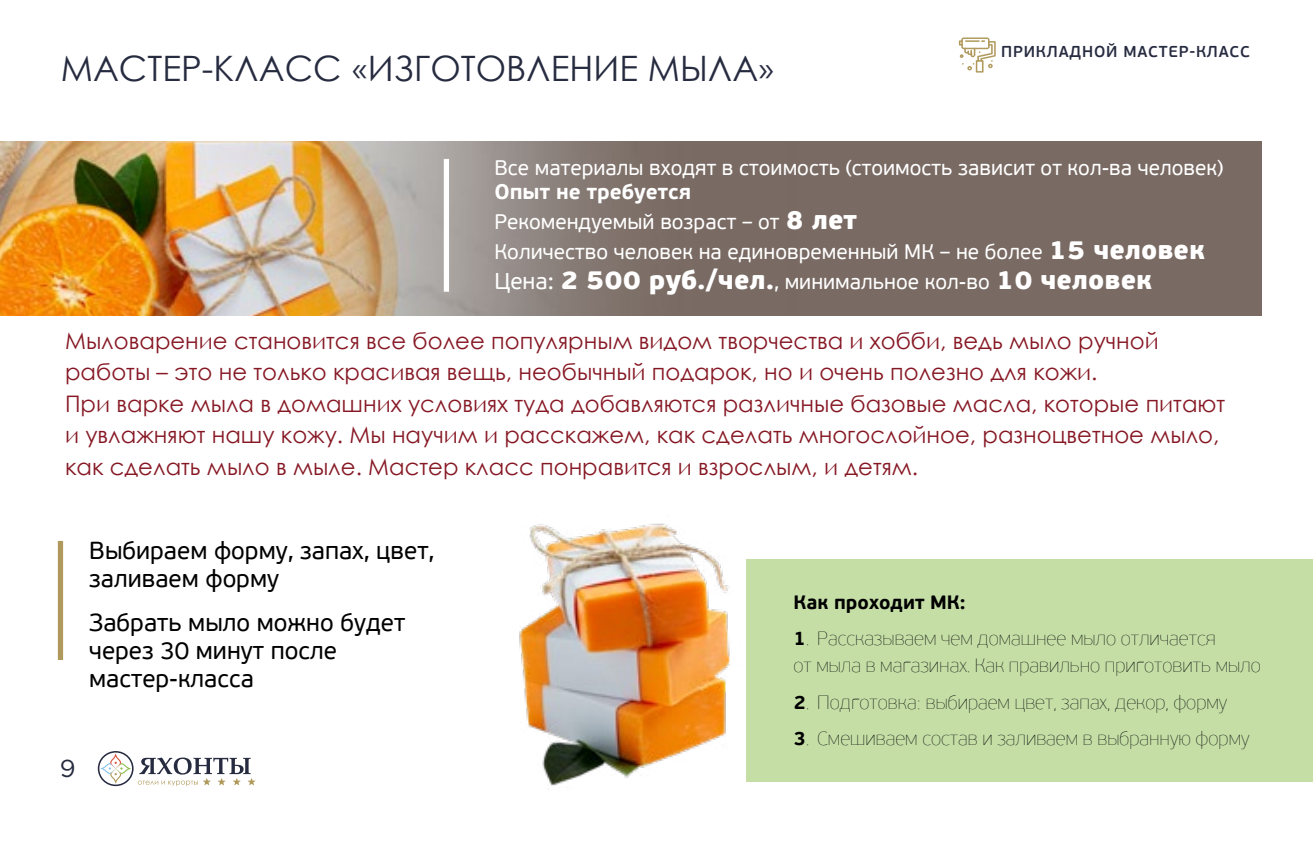
<style>
.page{position:relative;width:1313px;height:844px;background:#fff}
.page>*{position:absolute;margin:0;border:0;box-sizing:border-box;transform-origin:0 0}
.t1{font:35px "Century Gothic";color:#262b40}
.t2{font:900 26.25px "PF Beau Sans Pro";color:#fff}
.t3{font:24.5px/28px "PF Beau Sans Pro";color:#000}
.t4{font:24.5px "Gotham";color:#262b40}
.t5{font:22.75px/31.5px "Century Gothic";color:#861824}
.t6{font:21px/29.8px "PF Beau Sans Pro";color:#fff}
.t7{font:19.25px/26.2px "PF Beau Sans Pro X Thin";color:#000}
.t8{font:700 19.25px "PF Beau Sans Pro";color:#000}
.t9{font:600 15.75px "PF Beau Sans Pro";letter-spacing:.05em;color:#262b40}
.s1{font-family:"Montserrat"}
.s2{font-weight:700}
.s3{font-weight:900;font-size:26.25px}
.s4{font-weight:400;font-size:22.75px}
.s5{font-weight:400;font-size:21px}
.s6{font-family:"PF Beau Sans Pro";font-weight:700}
</style>
<div class="page">
<img style="left:519px;top:523px;width:243px;height:263px">
<svg style="left:98px;top:751px;width:157px;height:35px"></svg>
<div style="left:747px;top:559px;width:565px;height:222px;background:#c4dea6"></div>
<img style="left:0;top:141px;width:1261px;height:174px">
<div style="left:444px;top:159px;width:5px;height:133px;background:#fff"></div>
<div style="left:58px;top:541px;width:5px;height:119px;background:#b0995c"></div>
<svg style="left:959px;top:37px;width:36px;height:36px"></svg>
<h1 class="t1" style="left:61px;top:44px;width:715px">МАСТЕР-КЛАСС <span class="s1">«</span>ИЗГОТОВЛЕНИЕ МЫЛА<span class="s1">»</span></h1>
<p class="t9" style="left:1001px;top:42px;width:250px">ПРИКЛАДНОЙ МАСТЕР-КЛАСС</p>
<p class="t6" style="left:494px;top:153px;width:730px">Все материалы входят в стоимость (стоимость зависит от кол-ва человек)</p>
<p class="t6" style="left:494px;top:178px;width:712px"><span class="s2">Опыт не требуется<br></span>Рекомендуемый возраст – от <span class="s3">8 лет<br></span>Количество человек на единовременный МК – не более <span class="s3">15 человек</span></p>
<p class="t2" style="left:494px;top:262px;width:659px"><span class="s4">Цена:</span> 2 500 руб./чел.<span class="s5">, минимальное кол-во</span> 10 человек</p>
<p class="t5" style="left:65px;top:324px;width:1161px">Мыловарение становится все более популярным видом творчества и хобби, ведь мыло ручной работы – это не только красивая вещь, необычный подарок, но и очень полезно для кожи.<br>При варке мыла в домашних условиях туда добавляются различные базовые масла, которые питают и увлажняют нашу кожу. Мы научим и расскажем, как сделать многослойное, разноцветное мыло, как сделать мыло в мыле. Мастер класс понравится и взрослым, и детям.</p>
<p class="t3" style="left:89px;top:537px;width:347px">Выбираем форму, запах, цвет, заливаем форму</p>
<p class="t3" style="left:89px;top:609px;width:318px">Забрать мыло можно будет через 30 минут после мастер-класса</p>
<p class="t4" style="left:60px;top:752px;width:17px">9</p>
<p class="t8" style="left:793px;top:590px;width:174px">Как проходит МК:</p>
<p class="t7" style="left:793px;top:625px;width:469px"><span class="s6">1</span>. Рассказываем чем домашнее мыло отличается<br>от мыла в магазинах. Как правильно приготовить мыло</p>
<p class="t7" style="left:793px;top:688px;width:435px"><span class="s6">2</span>. Подготовка: выбираем цвет, запах, декор, форму</p>
<p class="t7" style="left:793px;top:725px;width:458px"><span class="s6">3</span>. Смешиваем состав и заливаем в выбранную форму</p>
</div>
